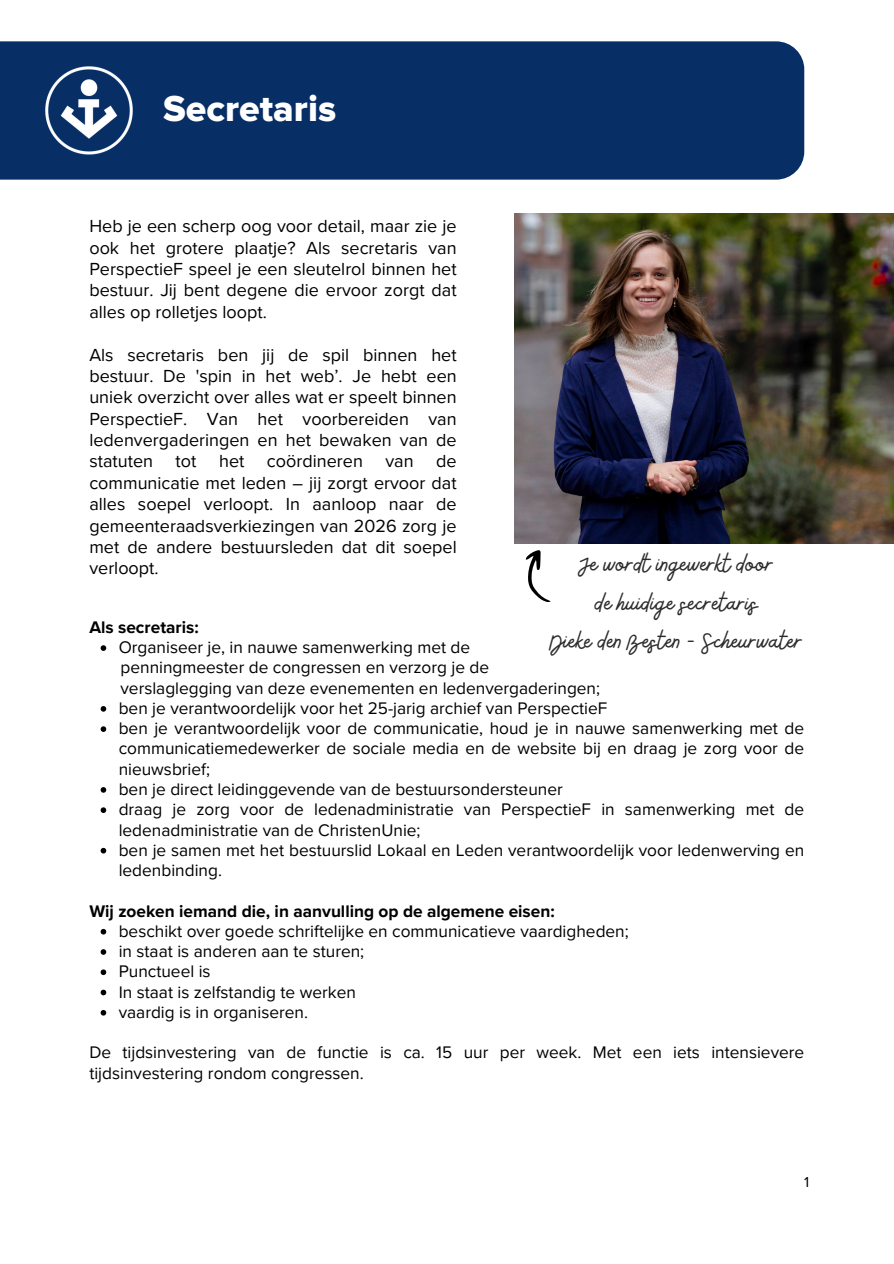
<style>
.page{position:relative;width:894px;height:1264px;background:#fff}
.page>*{position:absolute;margin:0;border:0;box-sizing:border-box;transform-origin:0 0}
.t1{font:37.5px "Proxima Nova Extrabld";color:#fff}
.t2{font:27.75px/38.2px "Bellaboo";color:#000;text-align:center}
.t3{font:18px/21.3px "Proxima Nova";color:#000;text-align:justify}
.t4{font:17.25px/20.2px "Proxima Nova";color:#000}
.t5{font:700 17.25px "Proxima Nova";color:#000}
.t6{font:15px "Proxima Nova";color:#000}
</style>
<div class="page">
<div style="left:0;top:41px;width:804px;height:139px;background:#072e65"></div>
<img style="left:19px;top:41px;width:140px;height:139px">
<img style="left:514px;top:214px;width:379px;height:329px">
<svg style="left:101px;top:645px;width:5px;height:6px"></svg>
<svg style="left:101px;top:706px;width:5px;height:5px"></svg>
<svg style="left:101px;top:726px;width:5px;height:6px"></svg>
<svg style="left:101px;top:787px;width:5px;height:5px"></svg>
<svg style="left:101px;top:807px;width:5px;height:6px"></svg>
<svg style="left:101px;top:847px;width:5px;height:6px"></svg>
<svg style="left:101px;top:928px;width:5px;height:6px"></svg>
<svg style="left:101px;top:949px;width:5px;height:5px"></svg>
<svg style="left:101px;top:969px;width:5px;height:6px"></svg>
<svg style="left:101px;top:989px;width:5px;height:6px"></svg>
<svg style="left:101px;top:1010px;width:5px;height:5px"></svg>
<svg style="left:525px;top:550px;width:26px;height:52px"></svg>
<p class="t1" style="left:163px;top:91px;width:174px">Secretaris</p>
<p class="t3" style="left:89px;top:216px;width:369px">Heb je een scherp oog voor detail, maar zie je ook het grotere plaatje? Als secretaris van PerspectieF speel je een sleutelrol binnen het bestuur. Jij bent degene die ervoor zorgt dat alles op rolletjes loopt.</p>
<h1 class="t3" style="left:89px;top:344px;width:369px">Als secretaris ben jij de spil binnen het bestuur. De 'spin in het web’. Je hebt een uniek overzicht over alles wat er speelt binnen PerspectieF. Van het voorbereiden van ledenvergaderingen en het bewaken van de statuten</h1>
<h1 class="t3" style="left:89px;top:451px;width:369px;text-indent:347px">de communicatie met leden – jij zorgt ervoor dat alles soepel verloopt. In aanloop naar de gemeenteraadsverkiezingen van 2026 zorg je met de andere bestuursleden dat dit soepel verloopt.</h1>
<h1 class="t3" style="left:175px;top:451px;width:22px">tot</h1>
<h1 class="t3" style="left:219px;top:451px;width:27px">het</h1>
<h1 class="t3" style="left:267px;top:451px;width:97px">coördineren</h1>
<h1 class="t3" style="left:385px;top:451px;width:30px">van</h1>
<h2 class="t2" style="left:550px;top:545px;width:253px">Je wordt ingewerkt door<br>de huidige secretaris<br>Dieke den Besten - Scheurwater</h2>
<h4 class="t5" style="left:89px;top:617px;width:111px">Als secretaris:</h4>
<h4 class="t4" style="left:119px;top:637px;width:353px">Organiseer je, in nauwe samenwerking met de</h4>
<p class="t4" style="left:120px;top:658px;width:481px">penningmeester de congressen en verzorg je de verslaglegging van deze evenementen en ledenvergaderingen;</p>
<h2 class="t4" style="left:119px;top:698px;width:490px">ben je verantwoordelijk voor het 25-jarig archief van PerspectieF</h2>
<h3 class="t4" style="left:119px;top:718px;width:686px;text-align:justify">ben je verantwoordelijk voor de communicatie, houd je in nauwe samenwerking met de communicatiemedewerker de sociale media en de website bij en draag je zorg voor de nieuwsbrief;</h3>
<p class="t4" style="left:119px;top:779px;width:445px">ben je direct leidinggevende van de bestuursondersteuner</p>
<h4 class="t4" style="left:119px;top:799px;width:686px">draag je zorg voor de ledenadministratie van PerspectieF in samenwerking met de ledenadministratie van de ChristenUnie;</h4>
<p class="t4" style="left:119px;top:840px;width:686px">ben je samen met het bestuurslid Lokaal en Leden verantwoordelijk voor ledenwerving en ledenbinding.</p>
<p class="t5" style="left:89px;top:900px;width:466px">Wij zoeken iemand die, in aanvulling op de algemene eisen:</p>
<p class="t4" style="left:119px;top:921px;width:511px">beschikt over goede schriftelijke en communicatieve vaardigheden;</p>
<p class="t4" style="left:119px;top:941px;width:247px">in staat is anderen aan te sturen;</p>
<p class="t4" style="left:119px;top:961px;width:93px">Punctueel is</p>
<h3 class="t4" style="left:119px;top:982px;width:238px">In staat is zelfstandig te werken</h3>
<p class="t4" style="left:119px;top:1002px;width:191px">vaardig is in organiseren.</p>
<p class="t4" style="left:89px;top:1042px;width:716px">De tijdsinvestering van de functie is ca. 15 uur per week. Met een iets intensievere tijdsinvestering rondom congressen.</p>
<p class="t6" style="left:804px;top:1173px;width:7px">1</p>
</div>
